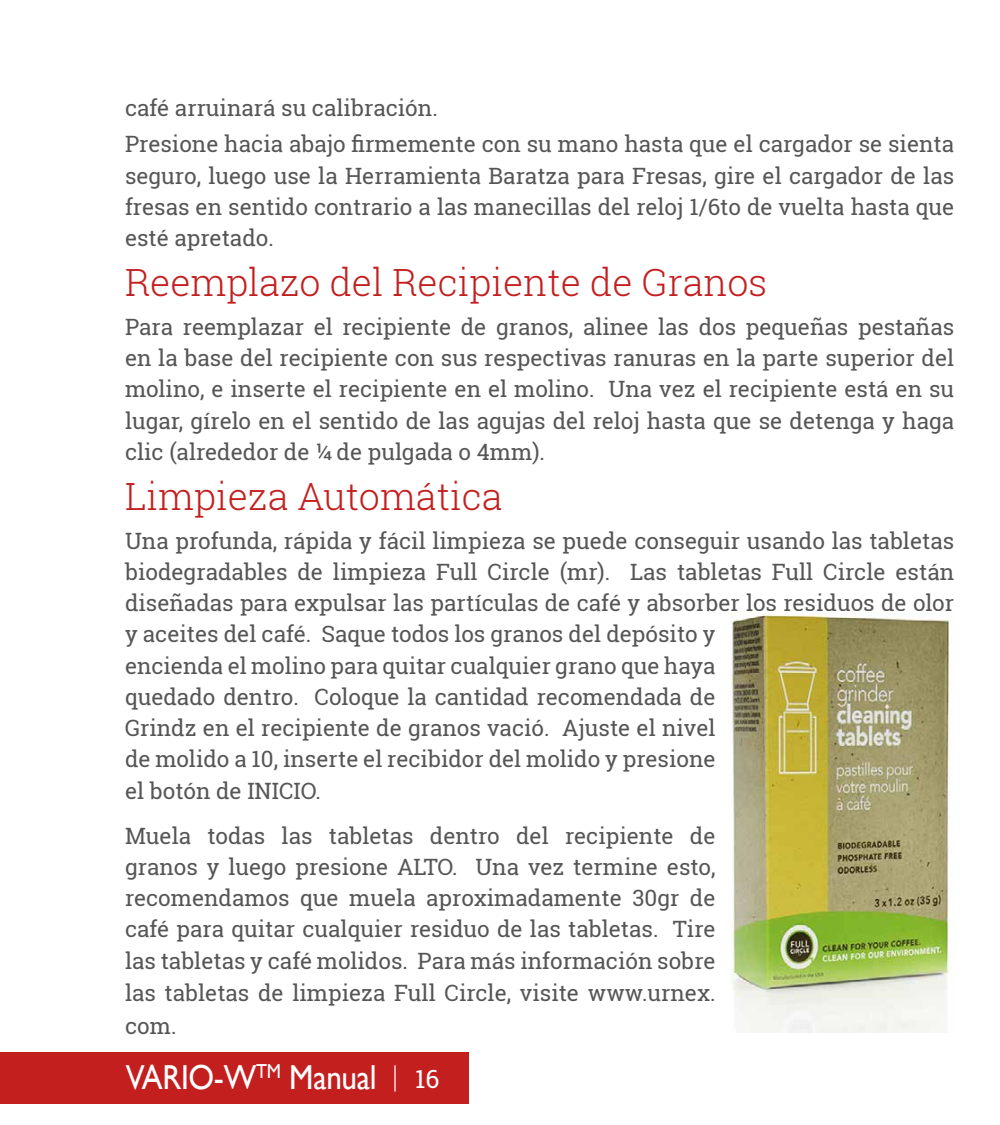
<style>
.page{position:relative;width:1000px;height:1125px;background:#fff}
.page>*{position:absolute;margin:0;border:0;box-sizing:border-box;transform-origin:0 0}
.t1{font:300 37.5px "Roboto Slab";color:#c41f1f}
.t2{font:34.75px "Gill Sans";letter-spacing:-.01em;color:#fff;scale:.9 1}
.t3{font:22.5px/31.2px "Roboto Slab";color:#565656;text-align:justify}
.s1{font-family:"Roboto Slab";font-size:25px}
</style>
<div class="page">
<div style="left:0;top:1053px;width:469px;height:51px;background:#c41f1f"></div>
<hr style="left:394px;top:1065px;width:2px;height:27px;background:#fff">
<img style="left:730px;top:614px;width:221px;height:419px">
<p class="t3" style="left:125px;top:90px;width:831px;line-height:36.2px">café arruinará su calibración.<br>Presione hacia abajo firmemente con su mano hasta que el cargador se sienta</p>
<p class="t3" style="left:125px;top:160px;width:831px">seguro, luego use la Herramienta Baratza para Fresas, gire el cargador de las fresas en sentido contrario a las manecillas del reloj 1/6to de vuelta hasta que esté apretado.</p>
<h1 class="t1" style="left:125px;top:257px;width:644px">Reemplazo del Recipiente de Granos</h1>
<p class="t3" style="left:125px;top:311px;width:831px">Para reemplazar el recipiente de granos, alinee las dos pequeñas pestañas en la base del recipiente con sus respectivas ranuras en la parte superior del molino, e inserte el recipiente en el molino. Una vez el recipiente está en su lugar, gírelo en el sentido de las agujas del reloj hasta que se detenga y haga clic (alrededor de ¼ de pulgada o 4mm).</p>
<h1 class="t1" style="left:125px;top:471px;width:379px">Limpieza Automática</h1>
<p class="t3" style="left:125px;top:525px;width:831px;text-align:left">Una profunda, rápida y fácil limpieza se puede conseguir usando las tabletas biodegradables de limpieza Full Circle (mr). Las tabletas Full Circle están diseñadas para expulsar las partículas de café y absorber los residuos de olor y aceites del café. Saque todos los granos del depósito y<br>encienda el molino para quitar cualquier grano que haya<br>quedado dentro. Coloque la cantidad recomendada de<br>Grindz en el recipiente de granos vació. Ajuste el nivel<br>de molido a 10, inserte el recibidor del molido y presione<br>el botón de INICIO.</p>
<p class="t3" style="left:125px;top:819px;width:592px;line-height:31.6px">Muela todas las tabletas dentro del recipiente de granos y luego presione ALTO. Una vez termine esto, recomendamos que muela aproximadamente 30gr de café para quitar cualquier residuo de las tabletas. Tire las tabletas y café molidos. Para más información sobre las tabletas de limpieza Full Circle, visite www.urnex. com.</p>
<h2 class="t2" style="left:126px;top:1057px;width:350px">VARIO-W<sup>TM</sup> Manual <span class="s1">16</span></h2>
</div>
